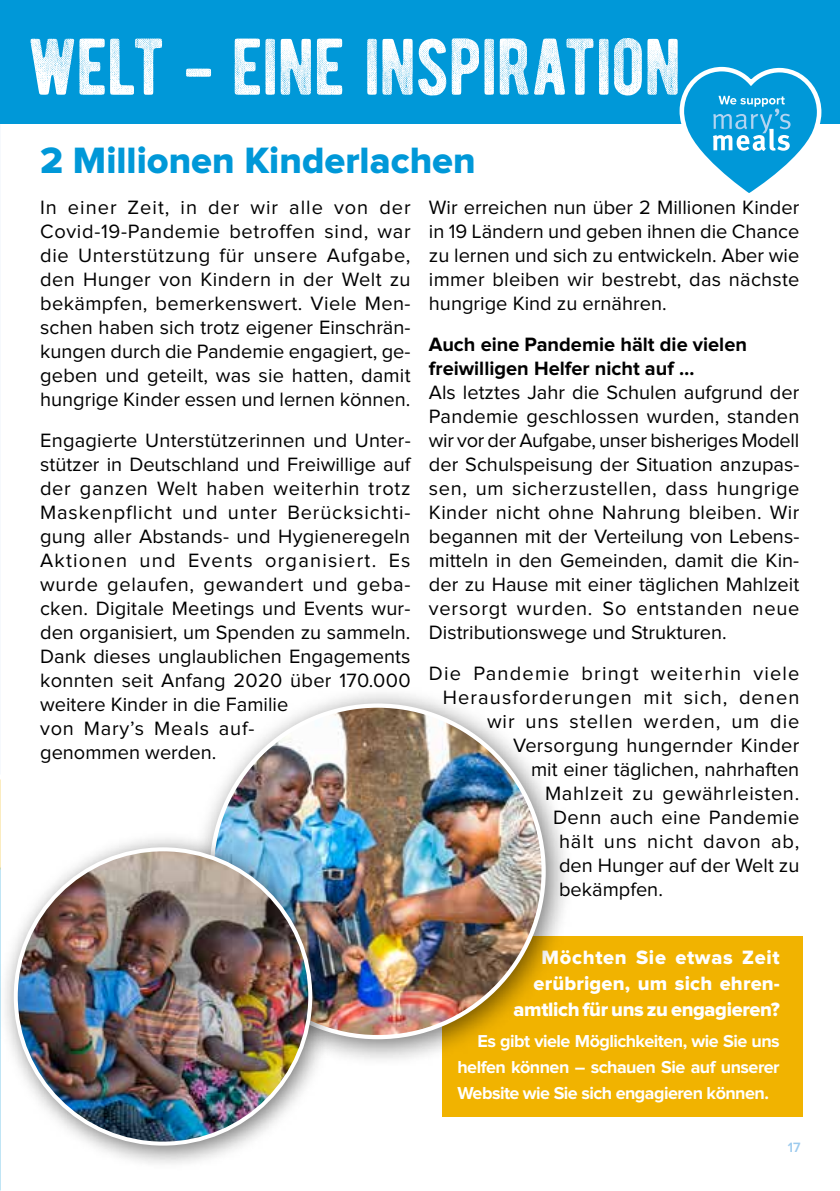
<style>
.page{position:relative;width:840px;height:1191px;background:#fff}
.page>*{position:absolute;margin:0;border:0;box-sizing:border-box;transform-origin:0 0}
.t1{font:80px "BERNIERDISTRESSED";letter-spacing:-.01em;color:#fff}
.t2{font:38px "Proxima Nova Extrabld";color:#0098d8}
.t3{font:20px/24px "Proxima Nova";letter-spacing:.01em;color:#000;text-align:justify}
.t4{font:20px/26px "Proxima Nova Extrabld";letter-spacing:.01em;color:#fff;text-align:right}
.t5{font:700 20px/24px "Proxima Nova";color:#000}
.t6{font:20px "Proxima Nova";letter-spacing:.06em;color:#000}
.t7{font:20px "Proxima Nova";letter-spacing:.055em;color:#000}
.t8{font:20px "Proxima Nova";letter-spacing:.045em;color:#000}
.t9{font:20px "Proxima Nova";letter-spacing:.035em;color:#000}
.t10{font:20px "Proxima Nova";letter-spacing:.04em;color:#000}
.t11{font:700 18px/26px "Proxima Nova";letter-spacing:-.03em;color:#fff;text-align:justify}
.t12{font:600 14px "Proxima Nova";color:#9ccaee}
</style>
<div class="page">
<div style="left:442px;top:936px;width:360px;height:180px;background:#f1b300"></div>
<div style="left:0;top:0;width:839px;height:123px;background:#0098d8"></div>
<div style="left:191px;top:685px;width:383px;height:382px;background:#000;opacity:.54"></div>
<img style="left:212px;top:705px;width:331px;height:332px;border-radius:166px">
<div style="left:0;top:831px;width:337px;height:339px;background:#000;opacity:.54"></div>
<img style="left:16px;top:849px;width:294px;height:294px;border-radius:147px">
<svg style="left:677px;top:66px;width:141px;height:127px"></svg>
<h1 class="t1" style="left:27px;top:1px;width:655px">WELT - EINE INSPIRATION</h1>
<h2 class="t2" style="left:40px;top:143px;width:437px">2 Millionen Kinderlachen</h2>
<p class="t3" style="left:428px;top:196px;width:372px">Wir erreichen nun über 2 Millionen Kinder in 19 Ländern und geben ihnen die Chance zu lernen und sich zu entwickeln. Aber wie immer bleiben wir bestrebt, das nächste hungrige Kind zu ernähren.</p>
<p class="t5" style="left:428px;top:333px;width:319px">Auch eine Pandemie hält die vielen freiwilligen Helfer nicht auf …</p>
<p class="t3" style="left:428px;top:381px;width:372px">Als letztes Jahr die Schulen aufgrund der Pandemie geschlossen wurden, standen wir vor der Aufgabe, unser bisheriges Modell der Schulspeisung der Situation anzupas&shy;sen, um sicherzustellen, dass hungrige Kinder nicht ohne Nahrung bleiben. Wir begannen mit der Verteilung von Lebens&shy;mitteln in den Gemeinden, damit die Kin&shy;der zu Hause mit einer täglichen Mahlzeit versorgt wurden. So entstanden neue Distributionswege und Strukturen.</p>
<p class="t6" style="left:428px;top:664px;width:372px">Die Pandemie bringt weiterhin viele</p>
<p class="t7" style="left:442px;top:688px;width:358px">Herausforderungen mit sich, denen</p>
<p class="t8" style="left:486px;top:712px;width:314px">wir uns stellen werden, um die</p>
<p class="t3" style="left:512px;top:734px;width:288px">Versorgung hungernder Kinder</p>
<p class="t3" style="left:530px;top:758px;width:269px">mit einer täglichen, nahrhaften</p>
<p class="t9" style="left:544px;top:784px;width:255px">Mahlzeit zu gewährleisten.</p>
<p class="t3" style="left:552px;top:806px;width:248px">Denn auch eine Pandemie</p>
<p class="t10" style="left:558px;top:832px;width:242px">hält uns nicht davon ab,</p>
<p class="t3" style="left:558px;top:854px;width:242px">den Hunger auf der Welt zu</p>
<p class="t3" style="left:558px;top:878px;width:105px">bekämpfen.</p>
<p class="t3" style="left:40px;top:196px;width:372px">In einer Zeit, in der wir alle von der Covid-19-Pandemie betroffen sind, war die Unterstützung für unsere Aufgabe, den Hunger von Kindern in der Welt zu bekämpfen, bemerkenswert. Viele Men&shy;schen haben sich trotz eigener Einschrän&shy;kungen durch die Pandemie engagiert, ge&shy;geben und geteilt, was sie hatten, damit hungrige Kinder essen und lernen können.</p>
<p class="t3" style="left:40px;top:429px;width:372px;text-align:left">Engagierte Unterstützerinnen und Unter&shy;stützer in Deutschland und Freiwillige auf der ganzen Welt haben weiterhin trotz Maskenpflicht und unter Berücksichti&shy;gung aller Abstands- und Hygieneregeln Aktionen und Events organisiert. Es wurde gelaufen, gewandert und geba&shy;cken. Digitale Meetings und Events wur&shy;den organisiert, um Spenden zu sammeln.<br>Dank dieses unglaublichen Engagements konnten seit Anfang 2020 über 170.000 weitere Kinder in die Familie<br>von Mary’s Meals auf-<br>genommen werden.</p>
<p class="t4" style="left:513px;top:945px;width:268px">Möchten Sie etwas Zeit erübrigen, um sich ehren&shy;amtlich für uns zu engagieren?</p>
<p class="t11" style="left:457px;top:1029px;width:324px;text-indent:20px">Es gibt viele Möglichkeiten, wie Sie uns helfen können – schauen Sie auf unserer Website wie Sie sich engagieren können.</p>
<p class="t12" style="left:787px;top:1140px;width:14px">17</p>
</div>
